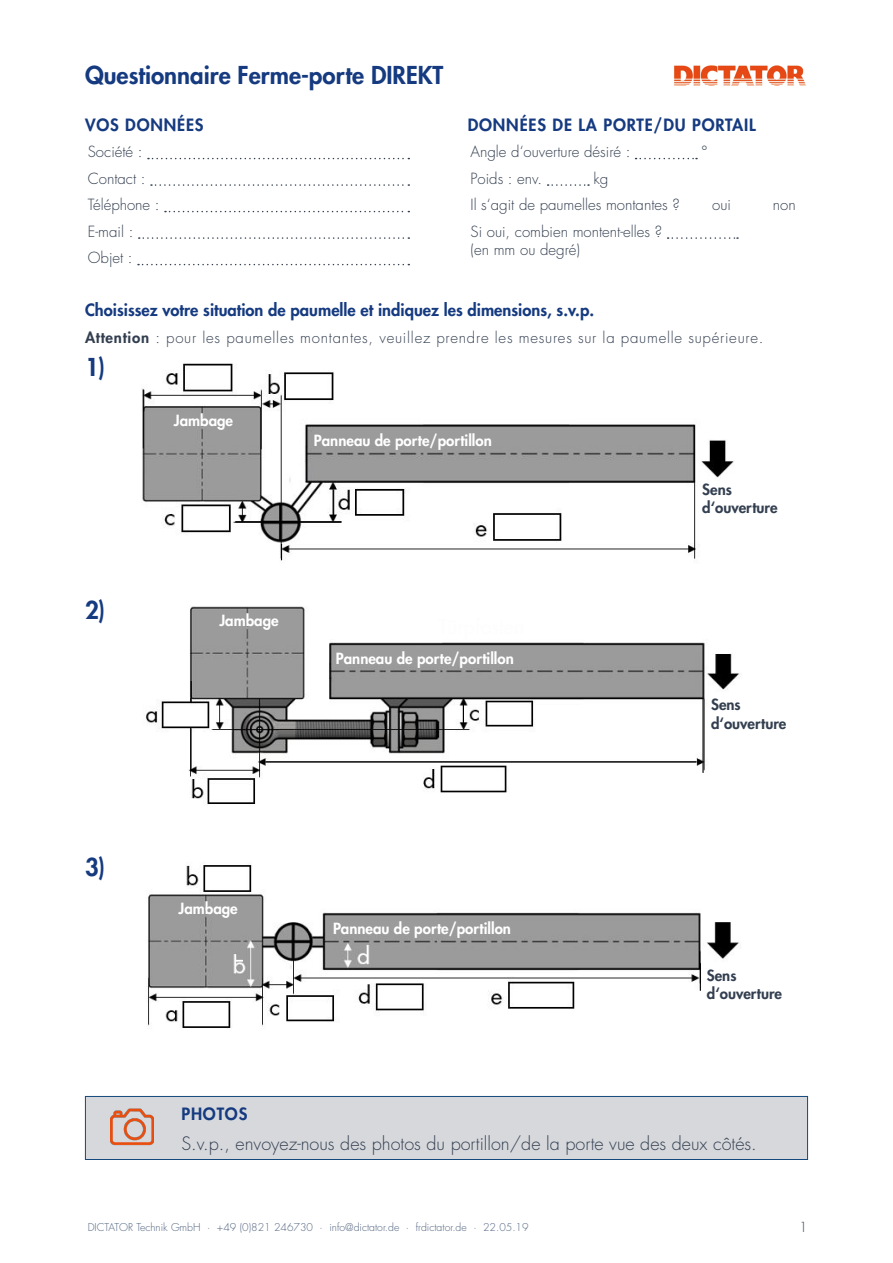
<style>
.page{position:relative;width:893px;height:1263px;background:#fff}
.page>*{position:absolute;margin:0;border:0;box-sizing:border-box;transform-origin:0 0}
.t1{font:800 24px "Futura Std";color:#153a80}
.Fließtext{font:300 18px "Futura Std";color:#333f50}
.t2{font:800 16.5px "Futura Std";color:#153a80}
.t3{font:800 16.5px "Futura Std";letter-spacing:.05em;color:#153a80}
.Fließtext-2{font:300 15px/18px "Futura Std";color:#333f50}
.Fließtext_bold{font:800 15px "Futura Std";color:#fff}
.Fließtext-3{font:300 15px "Futura Std";letter-spacing:.05em;color:#333f50}
.Fließtext_bold-2{font:800 15px/18px "Futura Std";color:#333f50}
.t4{font:300 13.5px "Futura Std";color:#333f50}
.t5{font:300 10.5px "Futura Std";color:#51647f}
.s1{font-weight:800}
</style>
<div class="page">
<img style="left:674px;top:66px;width:132px;height:19px">
<img style="left:148px;top:865px;width:593px;height:164px">
<img style="left:142px;top:363px;width:592px;height:198px">
<img style="left:146px;top:606px;width:595px;height:198px">
<hr style="left:266px;top:761px;width:430px;height:1px;background:#000">
<hr style="left:702px;top:698px;width:2px;height:75px;background:#000">
<svg style="left:700px;top:963px;width:1px;height:28px"></svg>
<hr style="left:190px;top:728px;width:2px;height:43px;background:#000">
<hr style="left:235px;top:521px;width:107px;height:2px;background:#000">
<svg style="left:281px;top:544px;width:1px;height:16px"></svg>
<svg style="left:143px;top:390px;width:1px;height:21px"></svg>
<svg style="left:333px;top:490px;width:1px;height:26px"></svg>
<svg style="left:463px;top:703px;width:1px;height:22px"></svg>
<svg style="left:191px;top:681px;width:1px;height:22px"></svg>
<div style="left:85px;top:1096px;width:722px;height:63px;background:#d6d8dc"></div>
<div style="left:85px;top:1096px;width:723px;height:64px;border:1px solid #15497d"></div>
<svg style="left:148px;top:158px;width:261px;height:1px"></svg>
<svg style="left:151px;top:184px;width:258px;height:2px"></svg>
<svg style="left:165px;top:211px;width:244px;height:1px"></svg>
<svg style="left:139px;top:237px;width:270px;height:2px"></svg>
<svg style="left:138px;top:264px;width:271px;height:1px"></svg>
<svg style="left:635px;top:158px;width:62px;height:1px"></svg>
<svg style="left:548px;top:184px;width:41px;height:2px"></svg>
<svg style="left:668px;top:237px;width:70px;height:2px"></svg>
<img style="left:111px;top:1108px;width:42px;height:38px">
<h1 class="t1" style="left:85px;top:60px;width:360px">Questionnaire Ferme-porte DIREKT</h1>
<h2 class="t3" style="left:85px;top:114px;width:120px">VOS DONNÉES</h2>
<p class="Fließtext-2" style="left:88px;top:143px;width:56px">Société :</p>
<p class="Fließtext-2" style="left:88px;top:170px;width:59px">Contact :</p>
<p class="Fließtext-2" style="left:88px;top:196px;width:73px">Téléphone :</p>
<p class="Fließtext-2" style="left:88px;top:223px;width:47px">E-mail :</p>
<p class="Fließtext-2" style="left:88px;top:249px;width:46px">Objet :</p>
<h2 class="t3" style="left:468px;top:114px;width:289px">DONNÉES DE LA PORTE/DU PORTAIL</h2>
<p class="Fließtext-2" style="left:470px;top:143px;width:161px">Angle d‘ouverture désiré :</p>
<p class="Fließtext-2" style="left:701px;top:143px;width:7px">°</p>
<p class="Fließtext-2" style="left:470px;top:170px;width:73px">Poids : env.</p>
<p class="Fließtext-2" style="left:593px;top:170px;width:16px">kg</p>
<p class="Fließtext-2" style="left:470px;top:196px;width:211px">Il s‘agit de paumelles montantes ?</p>
<p class="Fließtext-2" style="left:712px;top:196px;width:20px">oui</p>
<p class="Fließtext-2" style="left:773px;top:196px;width:24px">non</p>
<p class="Fließtext-2" style="left:470px;top:223px;width:193px">Si oui, combien montent-elles ? (en mm ou degré)</p>
<h3 class="t2" style="left:85px;top:300px;width:511px">Choisissez votre situation de paumelle et indiquez les dimensions, s.v.p.</h3>
<h3 class="Fließtext-3" style="left:85px;top:328px;width:680px"><span class="s1">Attention</span> : pour les paumelles montantes, veuillez prendre les mesures sur la paumelle supérieure.</h3>
<h1 class="t1" style="left:85px;top:352px;width:22px">1)</h1>
<h1 class="t1" style="left:85px;top:595px;width:22px">2)</h1>
<p class="Fließtext_bold" style="left:174px;top:411px;width:61px">Jambage</p>
<p class="Fließtext_bold" style="left:314px;top:431px;width:179px">Panneau de porte/portillon</p>
<p class="Fließtext_bold" style="left:219px;top:611px;width:61px">Jambage</p>
<p class="Fließtext_bold" style="left:336px;top:649px;width:179px">Panneau de porte/portillon</p>
<p class="Fließtext_bold-2" style="left:702px;top:481px;width:77px">Sens d‘ouverture</p>
<p class="Fließtext_bold-2" style="left:711px;top:696px;width:77px">Sens d‘ouverture</p>
<h1 class="t1" style="left:85px;top:852px;width:22px">3)</h1>
<p class="Fließtext_bold" style="left:179px;top:899px;width:61px">Jambage</p>
<p class="Fließtext_bold" style="left:333px;top:919px;width:179px">Panneau de porte/portillon</p>
<p class="Fließtext_bold-2" style="left:707px;top:966px;width:77px">Sens d‘ouverture</p>
<h2 class="t2" style="left:181px;top:1103px;width:67px">PHOTOS</h2>
<p class="Fließtext" style="left:181px;top:1132px;width:577px">S.v.p., envoyez-nous des photos du portillon/de la porte vue des deux côtés.</p>
<p class="t5" style="left:88px;top:1221px;width:442px">DICTATOR Technik GmbH · +49 (0)821 246730 · info@dictator.de · frdictator.de · 22.05.19</p>
<p class="t4" style="left:799px;top:1218px;width:10px">1</p>
</div>
